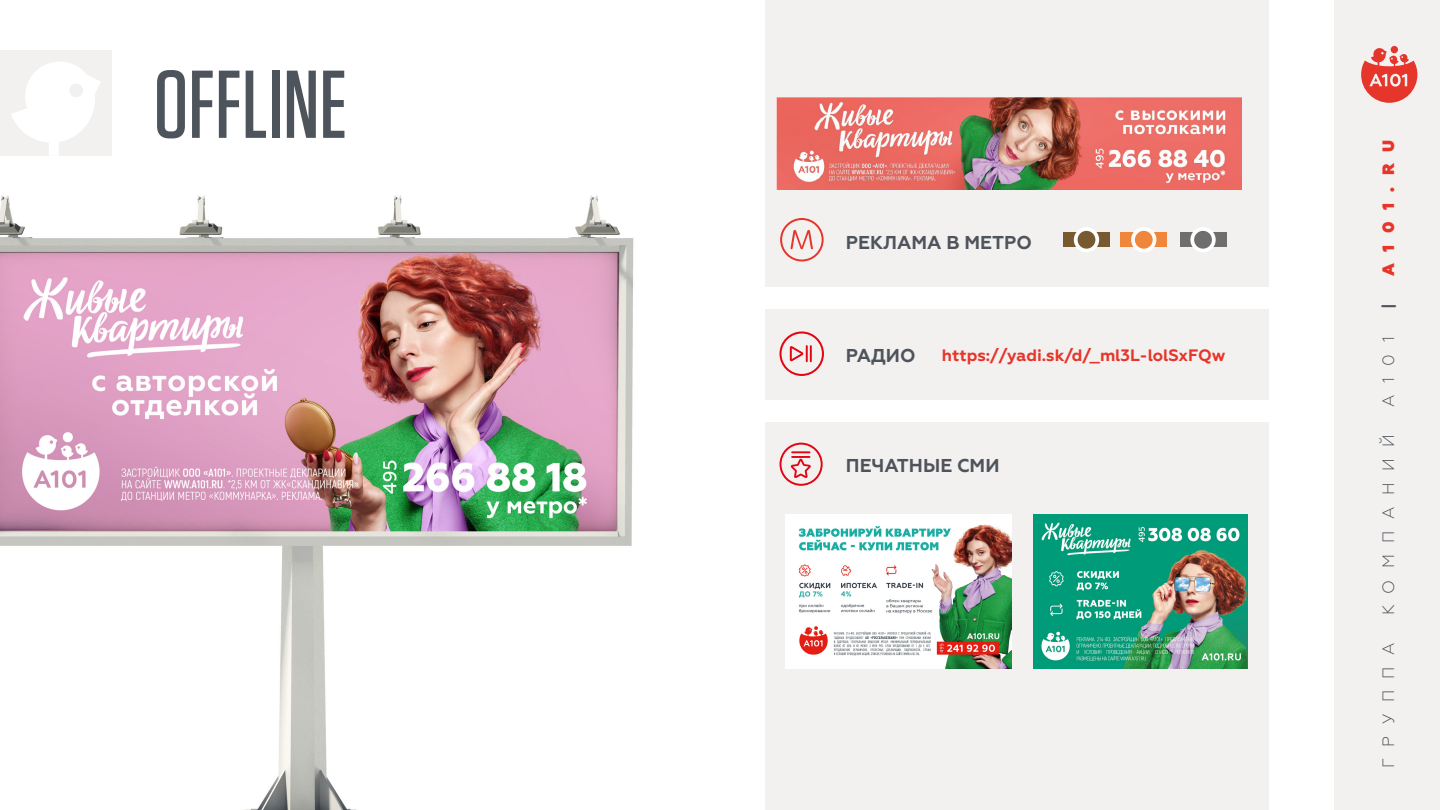
<style>
.page{position:relative;width:1440px;height:810px;background:#fff}
.page>*{position:absolute;margin:0;border:0;box-sizing:border-box;transform-origin:0 0}
.t1{font:500 96px "Rain Tungsten";color:#4e545b}
.t2{font:700 18.6px "Geometria";color:#4e545b}
.t3{font:700 16.5px "Geometria";color:#e6352a}
.t4{font:300 16.5px "Geometria";letter-spacing:.7em;color:#4e545b}
.t5{font:800 16.5px "Geometria";letter-spacing:.7em;color:#e6352a}
.t6{font:700 16.5px "Geometria";color:#4e545b}
</style>
<div class="page">
<img style="left:0;top:195px;width:832px;height:615px">
<div style="left:765px;top:0;width:504px;height:286px;background:#f3f1f0"></div>
<div style="left:765px;top:309px;width:504px;height:91px;background:#f3f1f0"></div>
<div style="left:765px;top:423px;width:504px;height:387px;background:#f3f1f0"></div>
<img style="left:776px;top:97px;width:465px;height:93px">
<svg style="left:780px;top:218px;width:44px;height:44px"></svg>
<div style="left:1063px;top:233px;width:47px;height:14px;background:#775a30"></div>
<div style="left:1076px;top:229px;width:21px;height:22px;background:#775a30;border-radius:50%"></div>
<div style="left:1074px;top:227px;width:25px;height:25px;border:4px solid #fff;border-radius:50%"></div>
<div style="left:1120px;top:233px;width:47px;height:14px;background:#f0853c"></div>
<div style="left:1133px;top:229px;width:22px;height:22px;background:#f0853c;border-radius:50%"></div>
<div style="left:1131px;top:227px;width:25px;height:25px;border:4px solid #fff;border-radius:50%"></div>
<div style="left:1180px;top:233px;width:46px;height:14px;background:#6e6e6e"></div>
<div style="left:1192px;top:229px;width:22px;height:22px;background:#6e6e6e;border-radius:50%"></div>
<div style="left:1190px;top:227px;width:26px;height:25px;border:4px solid #fff;border-radius:50%"></div>
<div style="left:1335px;top:0;width:105px;height:810px;background:#f3f1f0"></div>
<div style="left:1391px;top:46px;width:7px;height:7px;background:#e6352a;border-radius:50%"></div>
<svg style="left:1361px;top:48px;width:56px;height:55px"></svg>
<div style="left:0;top:50px;width:112px;height:106px;background:#f3f1f0"></div>
<svg style="left:11px;top:62px;width:89px;height:94px"></svg>
<svg style="left:779px;top:331px;width:45px;height:45px"></svg>
<svg style="left:780px;top:443px;width:43px;height:43px"></svg>
<img style="left:786px;top:514px;width:225px;height:154px">
<img style="left:1034px;top:514px;width:214px;height:154px">
<h1 class="t1" style="left:154px;top:55px;width:195px">OFFLINE</h1>
<p class="t2" style="left:846px;top:231px;width:188px">РЕКЛАМА В МЕТРО</p>
<p class="t2" style="left:846px;top:345px;width:71px">РАДИО</p>
<p class="t3" style="left:942px;top:346px;width:285px">https://yadi.sk/d/_ml3L-lolSxFQw</p>
<p class="t2" style="left:846px;top:454px;width:155px">ПЕЧАТНЫЕ СМИ</p>
<p class="t5" style="left:1378px;top:276px;width:138px;rotate:-90deg">A101.RU</p>
<p class="t6" style="left:1379px;top:309px;width:7px;rotate:-90deg">|</p>
<p class="t4" style="left:1379px;top:407px;width:72px;rotate:-90deg">А101</p>
<p class="t4" style="left:1379px;top:615px;width:182px;rotate:-90deg">КОМПАНИЙ</p>
<p class="t4" style="left:1379px;top:768px;width:127px;rotate:-90deg">ГРУППА</p>
</div>
